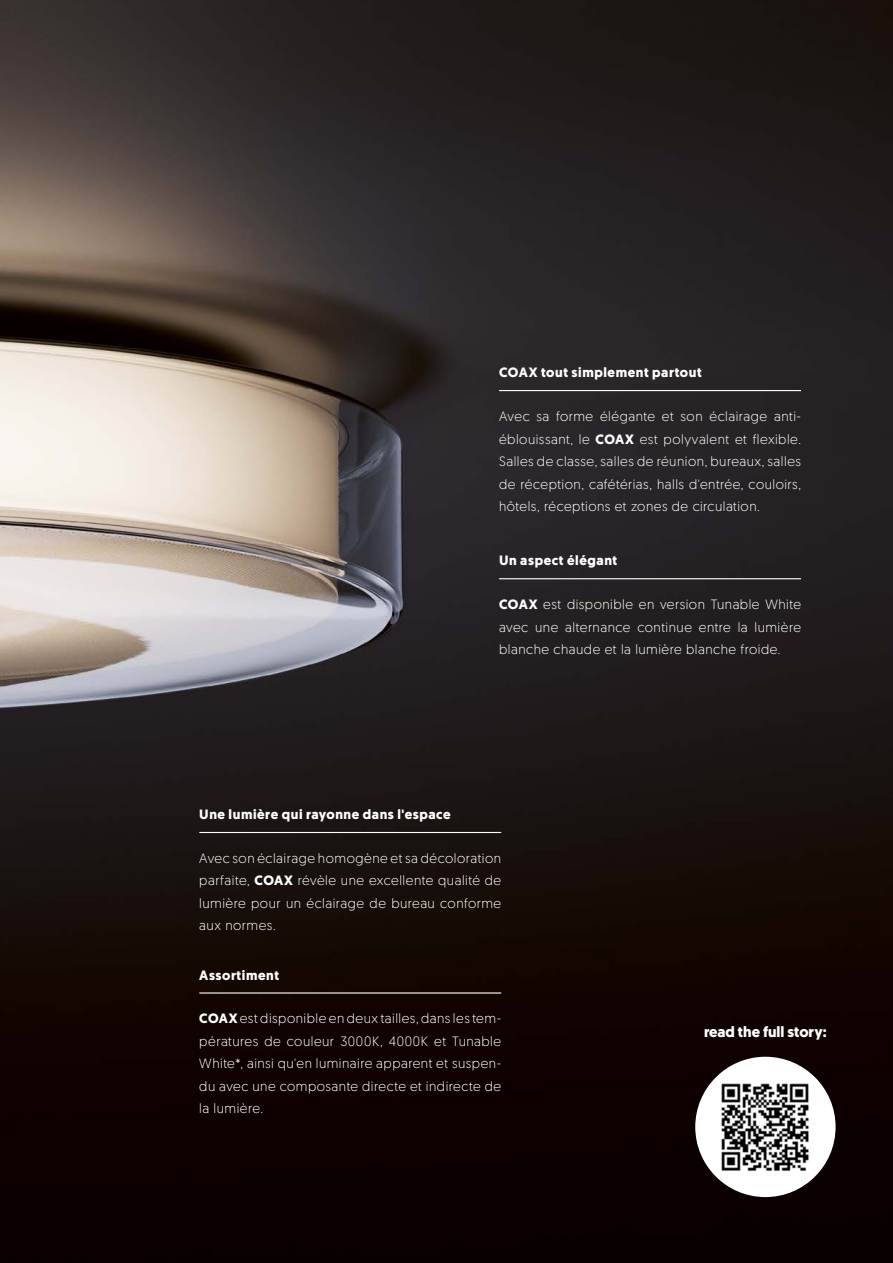
<style>
.page{position:relative;width:893px;height:1263px;background:#fff}
.page>*{position:absolute;margin:0;border:0;box-sizing:border-box;transform-origin:0 0}
.t1{font:700 15px "Geomanist";color:#fff}
.t2{font:300 13.5px/22.5px "Geomanist";letter-spacing:.035em;color:#fff;text-align:justify}
.t3{font:700 13.5px "Geomanist";letter-spacing:.045em;color:#fff}
.s1{font-weight:700}
</style>
<div class="page">
<img style="left:0;top:0;width:893px;height:1263px">
<hr style="left:499px;top:390px;width:302px;height:1px;background:#fff">
<hr style="left:199px;top:832px;width:302px;height:1px;background:#fff">
<hr style="left:499px;top:578px;width:302px;height:1px;background:#fff">
<div style="left:695px;top:1057px;width:141px;height:140px;background:#fff;border-radius:50%"></div>
<hr style="left:199px;top:992px;width:302px;height:1px;background:#fff">
<img style="left:721px;top:1083px;width:88px;height:88px">
<p class="t3" style="left:499px;top:363px;width:204px">COAX tout simplement partout</p>
<p class="t2" style="left:499px;top:405px;width:303px">Avec sa forme élégante et son éclairage anti&shy;éblouissant, le <span class="s1">COAX</span> est polyvalent et flexible.<br>Salles de classe, salles de réunion, bureaux, salles de réception, cafétérias, halls d'entrée, couloirs, hôtels, réceptions et zones de circulation.</p>
<p class="t3" style="left:499px;top:552px;width:120px">Un aspect élégant</p>
<p class="t2" style="left:499px;top:593px;width:303px"><span class="s1">COAX</span> est disponible en version Tunable White avec une alternance continue entre la lumière blanche chaude et la lumière blanche froide.</p>
<p class="t3" style="left:199px;top:805px;width:253px">Une lumière qui rayonne dans l'espace</p>
<p class="t2" style="left:199px;top:846px;width:303px">Avec son éclairage homogène et sa décoloration parfaite, <span class="s1">COAX</span> révèle une excellente qualité de lumière pour un éclairage de bureau conforme aux normes.</p>
<p class="t3" style="left:199px;top:966px;width:81px">Assortiment</p>
<p class="t2" style="left:199px;top:1007px;width:303px"><span class="s1">COAX</span> est disponible en deux tailles, dans les tem&shy;pératures de couleur 3000K, 4000K et Tunable White*, ainsi qu'en luminaire apparent et suspen&shy;du avec une composante directe et indirecte de la lumière.</p>
<p class="t1" style="left:704px;top:1022px;width:124px">read the full story:</p>
</div>
